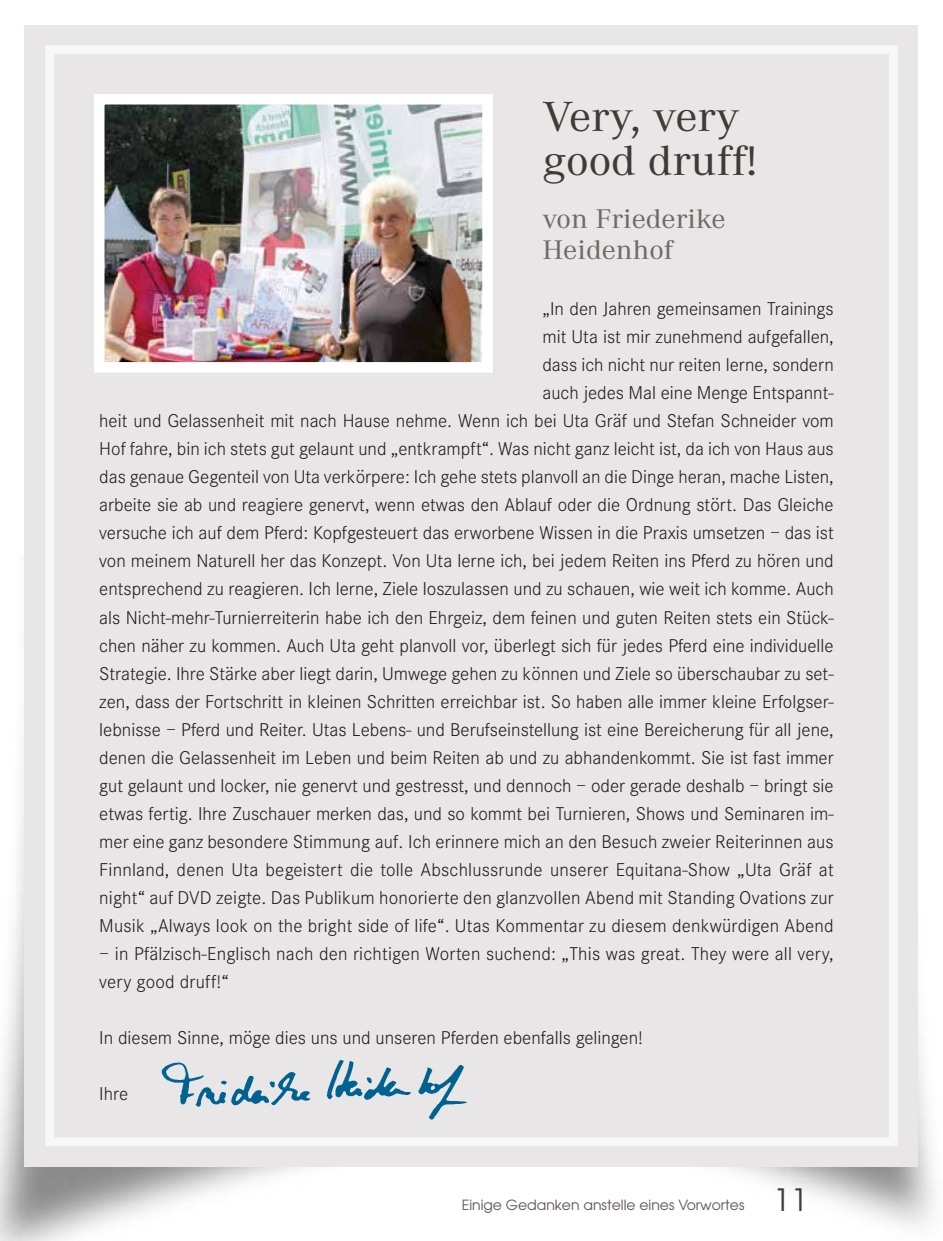
<style>
.page{position:relative;width:943px;height:1241px;background:#fff}
.page>*{position:absolute;margin:0;border:0;box-sizing:border-box;transform-origin:0 0}
.t1{font:43.75px/43.8px "Corporate A";color:#423a35;scale:1.1 1}
.t2{font:28px/31.5px "Corporate A";color:#716965;scale:1.1 1}
.t3{font:300 19.25px/28px "Corporate S";color:#1d1d1b;text-align:right}
.t4{font:14px "Avant Garde";color:#615854}
.s1{font-size:30.62px;color:#423a35}
</style>
<div class="page">
<img style="left:0;top:556px;width:935px;height:684px">
<div style="left:25px;top:25px;width:893px;height:1141px;background:#e8e6e6"></div>
<img style="left:161px;top:1060px;width:306px;height:60px">
<div style="left:45px;top:45px;width:852px;height:1100px;border:9px solid #fff"></div>
<img style="left:105px;top:105px;width:377px;height:256px">
<div style="left:94px;top:94px;width:399px;height:278px;border:10px solid #fff"></div>
<h1 class="t1" style="left:542px;top:96px;width:197px">Very, very good druff!</h1>
<h2 class="t2" style="left:542px;top:203px;width:168px">von Friederike<br>Heidenhof</h2>
<p class="t3" style="left:99px;top:295px;width:736px">„In den Jahren gemeinsamen Trainings<br>mit Uta ist mir zunehmend aufgefallen,<br>dass ich nicht nur reiten lerne, sondern<br>auch jedes Mal eine Menge Entspannt-<br>heit und Gelassenheit mit nach Hause nehme. Wenn ich bei Uta Gräf und Stefan Schneider vom Hof fahre, bin ich stets gut gelaunt und „entkrampft“. Was nicht ganz leicht ist, da ich von Haus aus das genaue Gegenteil von Uta verkörpere: Ich gehe stets planvoll an die Dinge heran, mache Listen, arbeite sie ab und reagiere genervt, wenn etwas den Ablauf oder die Ordnung stört. Das Gleiche versuche ich auf dem Pferd: Kopfgesteuert das erworbene Wissen in die Praxis umsetzen – das ist von meinem Naturell her das Konzept. Von Uta lerne ich, bei jedem Reiten ins Pferd zu hören und entsprechend zu reagieren. Ich lerne, Ziele loszulassen und zu schauen, wie weit ich komme. Auch als Nicht-mehr-Turnierreiterin habe ich den Ehrgeiz, dem feinen und guten Reiten stets ein Stück&shy;chen näher zu kommen. Auch Uta geht planvoll vor, überlegt sich für jedes Pferd eine individuelle Strategie. Ihre Stärke aber liegt darin, Umwege gehen zu können und Ziele so überschaubar zu set&shy;zen, dass der Fortschritt in kleinen Schritten erreichbar ist. So haben alle immer kleine Erfolgser&shy;lebnisse – Pferd und Reiter. Utas Lebens- und Berufseinstellung ist eine Bereicherung für all jene, denen die Gelassenheit im Leben und beim Reiten ab und zu abhandenkommt. Sie ist fast immer gut gelaunt und locker, nie genervt und gestresst, und dennoch – oder gerade deshalb – bringt sie etwas fertig. Ihre Zuschauer merken das, und so kommt bei Turnieren, Shows und Seminaren im&shy;mer eine ganz besondere Stimmung auf. Ich erinnere mich an den Besuch zweier Reiterinnen aus Finnland, denen Uta begeistert die tolle Abschlussrunde unserer Equitana-Show „Uta Gräf at night“ auf DVD zeigte. Das Publikum honorierte den glanzvollen Abend mit Standing Ovations zur Musik „Always look on the bright side of life“. Utas Kommentar zu diesem denkwürdigen Abend</p>
<p class="t3" style="left:99px;top:939px;width:736px;text-align:left">– in Pfälzisch-Englisch nach den richtigen Worten suchend: „This was great. They were all very, very good druff!“</p>
<p class="t3" style="left:99px;top:1023px;width:545px">In diesem Sinne, möge dies uns und unseren Pferden ebenfalls gelingen!</p>
<p class="t3" style="left:99px;top:1079px;width:30px">Ihre</p>
<p class="t4" style="left:462px;top:1196px;width:347px">Einige Gedanken anstelle eines Vorwortes <span class="s1">11</span></p>
</div>
